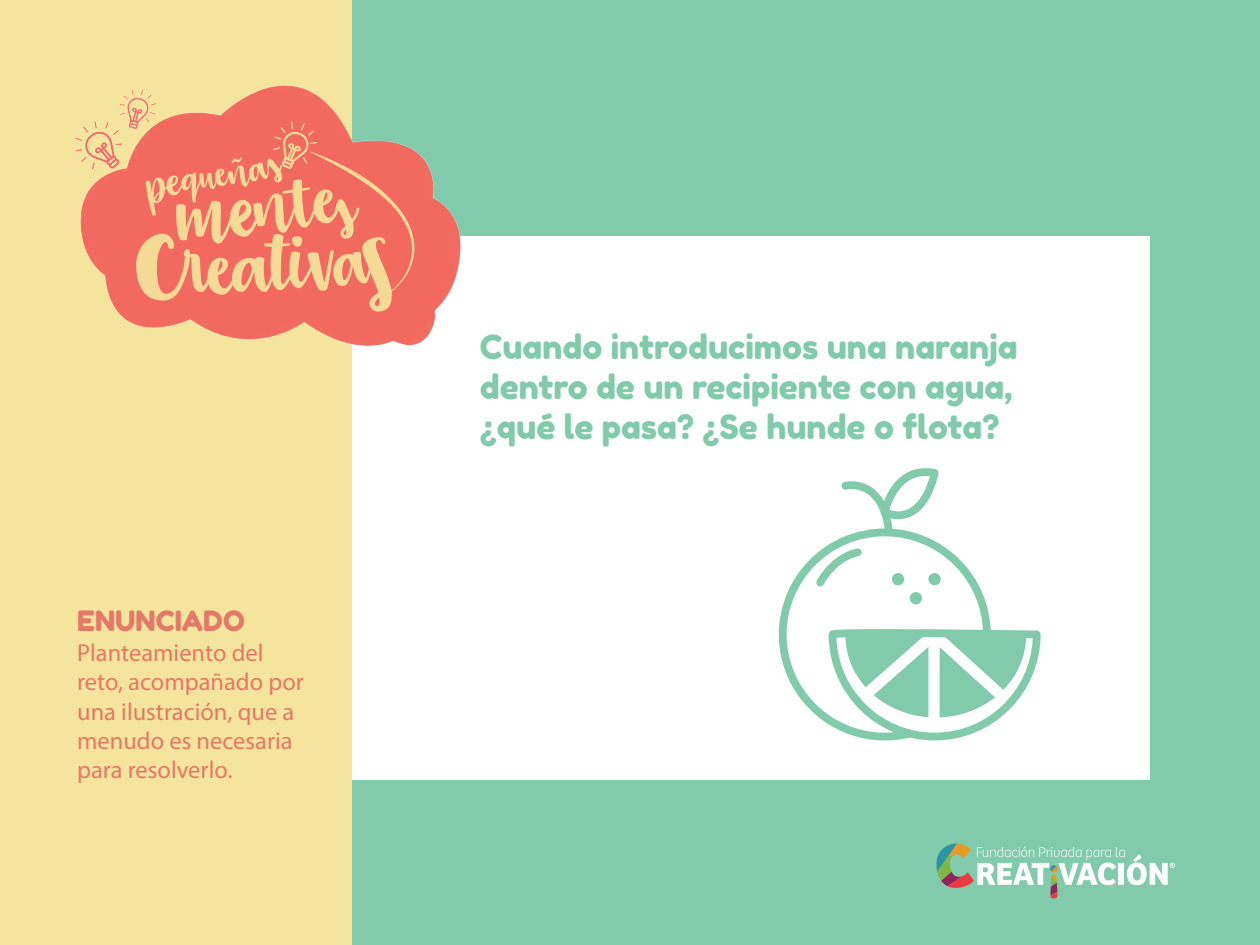
<style>
.page{position:relative;width:1260px;height:945px;background:#81cbac}
.page>*{position:absolute;margin:0;border:0;box-sizing:border-box;transform-origin:0 0}
.t1{font:33.25px/39.9px "Fredoka One";color:#81cbac}
.t2{font:28px "Fredoka One";color:#e37966}
.t3{font:24.5px/29.4px "Myriad Pro";color:#e37966}
</style>
<div class="page">
<div style="left:326px;top:236px;width:824px;height:544px;background:#fff"></div>
<div style="left:0;top:0;width:352px;height:945px;background:#f4e49d"></div>
<svg style="left:779px;top:468px;width:262px;height:272px"></svg>
<svg style="left:936px;top:844px;width:239px;height:54px"></svg>
<img style="left:74px;top:85px;width:387px;height:261px">
<p class="t2" style="left:77px;top:604px;width:169px">ENUNCIADO</p>
<p class="t3" style="left:77px;top:638px;width:228px">Planteamiento del reto, acompañado por una ilustración, que a menudo es necesaria para resolverlo.</p>
<h1 class="t1" style="left:480px;top:327px;width:539px">Cuando introducimos una naranja dentro de un recipiente con agua, ¿qué le pasa? ¿Se hunde o flota?</h1>
</div>
